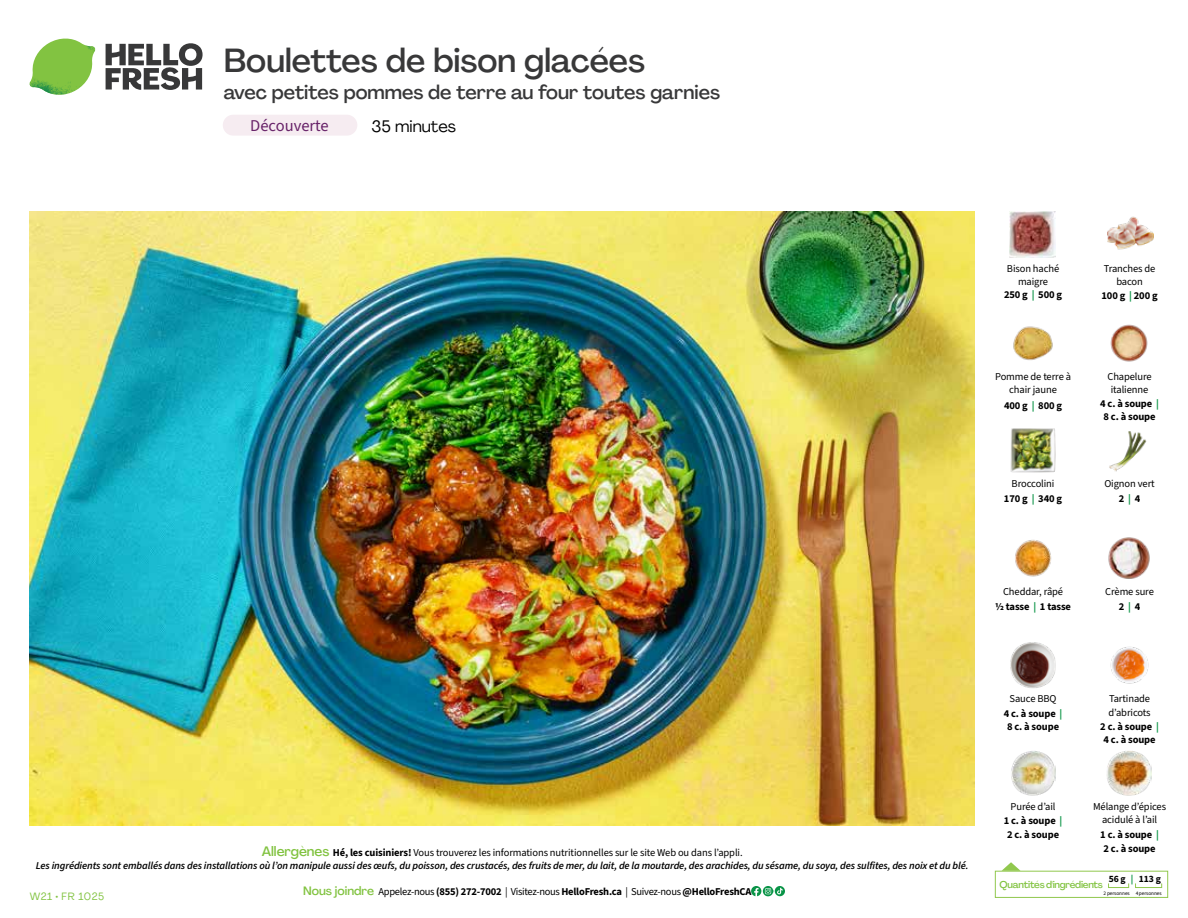
<style>
.page{position:relative;width:1188px;height:918px;background:#fff}
.page>*{position:absolute;margin:0;border:0;box-sizing:border-box;transform-origin:0 0}
.t1{font:500 33px "Agrandir";color:#383839}
.t2{font:500 19.5px "Agrandir";color:#383839}
.t3{font:16.5px "Source Sans 3";color:#682369}
.t4{font:16.5px "Agrandir";color:#000}
.t5{font:italic 600 10.5px/13.5px "Source Sans 3";letter-spacing:-.01em;color:#000;text-align:center}
.t6{font:10.5px/14.9px "Source Sans 3";letter-spacing:-.01em;color:#000;text-align:center}
.t7{font:700 10.5px/14.9px "Source Sans 3";letter-spacing:-.02em;color:#000;text-align:center}
.t8{font:10.5px "Agrandir";letter-spacing:.05em;color:#82c341}
.t9{font:500 9.75px "Agrandir";letter-spacing:-.025em;color:#82c341}
.t10{font:700 9.6px "Source Sans 3";color:#000}
.t11{font:5.25px "Source Sans 3";letter-spacing:-.01em;color:#000}
.s1{font-weight:700}
.s2{font-weight:700;color:#0b9446}
.s3{color:#0b9446}
.s4{font-family:"Agrandir";font-weight:500;font-style:normal;font-size:13.5px;color:#82c341}
.s5{font-weight:700;font-style:normal}
.s6{font-weight:400;font-style:normal}
.s7{font-family:"Agrandir";font-weight:500;font-size:12px;color:#82c341}
.s8{font-weight:400}
</style>
<div class="page">
<svg style="left:106px;top:43px;width:97px;height:47px"></svg>
<svg style="left:34px;top:39px;width:59px;height:38px"></svg>
<img style="left:65px;top:39px;width:30px;height:25px">
<img style="left:33px;top:60px;width:56px;height:10px">
<img style="left:29px;top:64px;width:58px;height:31px">
<img style="left:64px;top:70px;width:25px;height:24px">
<img style="left:30px;top:211px;width:945px;height:615px">
<svg style="left:775px;top:886px;width:10px;height:10px"></svg>
<svg style="left:751px;top:886px;width:32px;height:10px"></svg>
<svg style="left:1002px;top:862px;width:19px;height:9px"></svg>
<div style="left:995px;top:871px;width:173px;height:27px;border:1px solid #91c84e"></div>
<div style="left:1108px;top:883px;width:21px;height:5px;border:1px solid #91c84e"></div>
<div style="left:1135px;top:883px;width:27px;height:5px;border:1px solid #91c84e"></div>
<img style="left:1013px;top:326px;width:40px;height:34px">
<img style="left:1110px;top:324px;width:38px;height:38px">
<img style="left:1011px;top:428px;width:45px;height:45px">
<img style="left:1109px;top:431px;width:38px;height:41px">
<img style="left:1015px;top:539px;width:37px;height:38px">
<img style="left:1108px;top:537px;width:42px;height:42px">
<img style="left:1011px;top:643px;width:45px;height:45px">
<img style="left:1011px;top:751px;width:45px;height:45px">
<img style="left:1106px;top:751px;width:46px;height:45px">
<img style="left:1108px;top:216px;width:45px;height:34px">
<img style="left:1010px;top:212px;width:45px;height:45px">
<img style="left:1110px;top:646px;width:39px;height:38px">
<div style="left:223px;top:115px;width:134px;height:21px;background:#f6ecf1;border-radius:10px"></div>
<h1 class="t1" style="left:224px;top:40px;width:423px">Boulettes de bison glacées</h1>
<h2 class="t2" style="left:224px;top:80px;width:498px">avec petites pommes de terre au four toutes garnies</h2>
<h3 class="t4" style="left:372px;top:116px;width:86px">35 minutes</h3>
<h3 class="t3" style="left:250px;top:115px;width:80px">Découverte</h3>
<p class="t6" style="left:1004px;top:262px;width:60px;line-height:13px">Bison haché maigre<br><span class="s1">250 g</span> <span class="s2">|</span> <span class="s1">500 g</span></p>
<p class="t6" style="left:995px;top:370px;width:77px;line-height:13.5px">Pomme de terre à chair jaune</p>
<p class="t7" style="left:1004px;top:398px;width:60px">400 g <span class="s3">|</span> 800 g</p>
<p class="t6" style="left:1101px;top:262px;width:58px;line-height:13.6px">Tranches de bacon<br><span class="s1">100 g</span> <span class="s2">|</span> <span class="s1">200 g</span></p>
<p class="t6" style="left:1100px;top:370px;width:60px;line-height:13.4px">Chapelure italienne<br><span class="s1">4 c. à soupe</span> <span class="s2">|<br></span><span class="s1">8 c. à soupe</span></p>
<p class="t6" style="left:1004px;top:476px;width:60px">Broccolini<br><span class="s1">170 g</span> <span class="s2">|</span> <span class="s1">340 g</span></p>
<p class="t6" style="left:1104px;top:476px;width:52px">Oignon vert<br><span class="s1">2</span> <span class="s2">|</span> <span class="s1">4</span></p>
<p class="t6" style="left:995px;top:584px;width:77px">Cheddar, râpé<br><span class="s1">½ tasse</span> <span class="s2">|</span> <span class="s1">1 tasse</span></p>
<p class="t6" style="left:1105px;top:584px;width:50px">Crème sure<br><span class="s1">2</span> <span class="s2">|</span> <span class="s1">4</span></p>
<p class="t5" style="left:36px;top:845px;width:934px"><span class="s4">Allergènes</span> <span class="s5">Hé, les cuisiniers!</span> <span class="s6">Vous trouverez les informations nutritionnelles sur le site Web ou dans l’appli.<br></span>Les ingrédients sont emballés dans des installations où l’on manipule aussi des œufs, du poisson, des crustacés, des fruits de mer, du lait, de la moutarde, des arachides, du sésame, du soya, des sulfites, des noix et du blé.</p>
<p class="t8" style="left:30px;top:890px;width:76px">W21 • FR 1025</p>
<p class="t7" style="left:303px;top:884px;width:450px"><span class="s7">Nous joindre</span> <span class="s8">Appelez-nous</span> (855) 272-7002 <span class="s8">| Visitez-nous</span> HelloFresh.ca <span class="s8">| Suivez-nous</span> @HelloFreshCA</p>
<p class="t7" style="left:1004px;top:691px;width:60px"><span class="s8">Sauce BBQ<br></span>4 c. à soupe <span class="s3">|</span></p>
<p class="t7" style="left:1007px;top:719px;width:54px">8 c. à soupe</p>
<p class="t6" style="left:1004px;top:799px;width:60px">Purée d’ail<br><span class="s1">1 c. à soupe</span> <span class="s2">|</span></p>
<p class="t7" style="left:1007px;top:827px;width:54px">2 c. à soupe</p>
<p class="t6" style="left:1100px;top:692px;width:60px;line-height:13.6px">Tartinade d’abricots<br><span class="s1">2 c. à soupe</span> <span class="s2">|<br></span><span class="s1">4 c. à soupe</span></p>
<p class="t6" style="left:1093px;top:799px;width:75px;line-height:13.5px">Mélange d’épices acidulé à l’ail</p>
<p class="t7" style="left:1100px;top:828px;width:60px;line-height:13.5px">1 c. à soupe <span class="s3">|<br></span>2 c. à soupe</p>
<p class="t10" style="left:1109px;top:872px;width:54px">56 g <span class="s3">|</span> 113 g</p>
<p class="t11" style="left:1103px;top:890px;width:60px">2 personnes 4 personnes</p>
<p class="t9" style="left:1000px;top:878px;width:105px">Quantités d'ingrédients</p>
</div>
